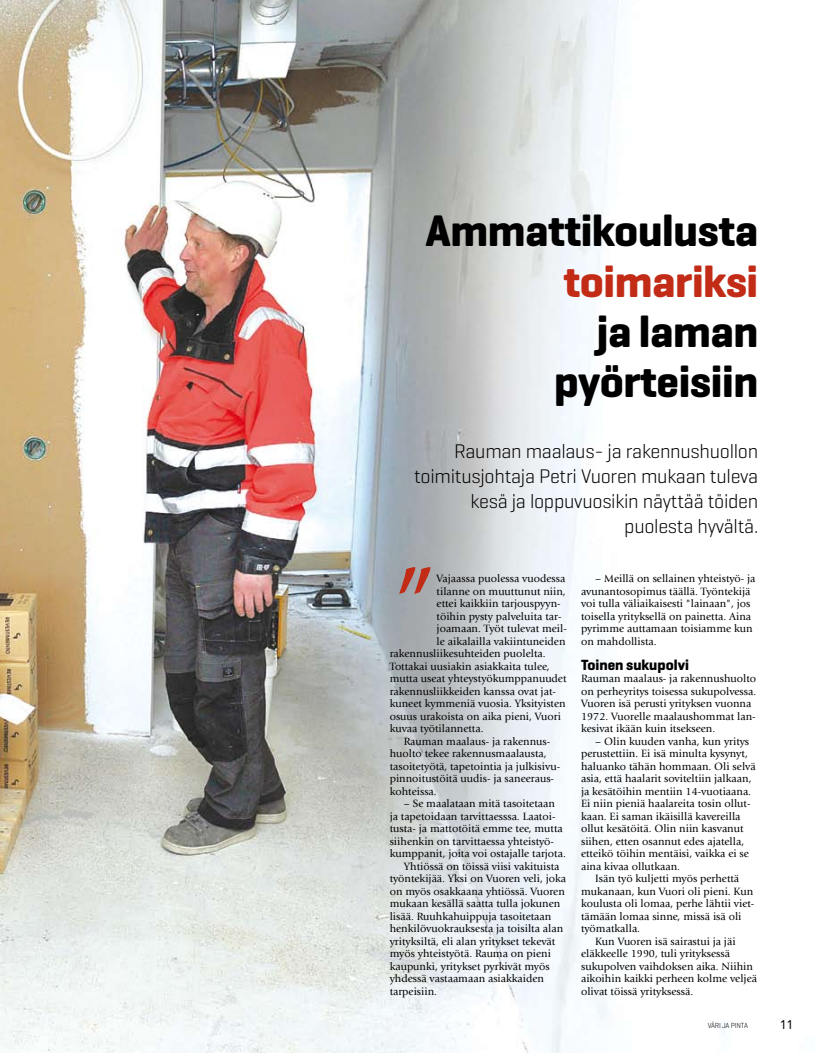
<style>
.page{position:relative;width:815px;height:1053px;background:#fff}
.page>*{position:absolute;margin:0;border:0;box-sizing:border-box;transform-origin:0 0}
.t1{font:105.75px "Giovanni Std";color:#c22c17}
.t2{font:700 45px/50px "Geogrotesque";letter-spacing:-.01em;color:#000;text-align:right}
.t3{font:300 20px/25px "Geogrotesque";letter-spacing:-.015em;color:#000;text-align:right}
.t4{font:700 15px "Geogrotesque";color:#000}
.t5{font:12.5px "Avenir LT Std";color:#000}
.t6{font:11px/12.5px "Giovanni Std";color:#000}
.t7{font:300 7.5px "Geogrotesque";letter-spacing:-.025em;color:#000}
.s1{color:#c22c17}
</style>
<div class="page">
<img style="left:0;top:0;width:725px;height:1052px">
<p class="t2" style="left:425px;top:206px;width:334px">Ammattikoulusta <span class="s1">toimariksi<br></span>ja laman pyörteisiin</p>
<p class="t3" style="left:414px;top:438px;width:346px">Rauman maalaus- ja rakennushuollon toimitusjohtaja Petri Vuoren mukaan tuleva kesä ja loppuvuosikin näyttää töiden puolesta hyvältä.</p>
<p class="t1" style="left:390px;top:550px;width:48px">”</p>
<p class="t6" style="left:437px;top:572px;width:130px">Vajaassa puolessa vuodessa</p>
<p class="t6" style="left:437px;top:585px;width:131px">tilanne on muuttunut niin,</p>
<p class="t6" style="left:437px;top:597px;width:126px">ettei kaikkiin tarjouspyyn-</p>
<p class="t6" style="left:437px;top:610px;width:126px">töihin pysty palveluita tar-</p>
<p class="t6" style="left:437px;top:622px;width:132px">joamaan. Työt tulevat meil-</p>
<p class="t6" style="left:437px;top:635px;width:130px">le aikalailla vakiintuneiden</p>
<p class="t6" style="left:390px;top:647px;width:158px">rakennusliikesuhteiden puolelta.</p>
<p class="t6" style="left:390px;top:660px;width:162px">Tottakai uusiakin asiakkaita tulee,</p>
<p class="t6" style="left:390px;top:672px;width:178px">mutta useat yhteystyökumppanuudet</p>
<p class="t6" style="left:390px;top:685px;width:168px">rakennusliikkeiden kanssa ovat jat-</p>
<p class="t6" style="left:390px;top:697px;width:177px">kuneet kymmeniä vuosia. Yksityisten</p>
<p class="t6" style="left:390px;top:710px;width:173px">osuus urakoista on aika pieni, Vuori</p>
<p class="t6" style="left:390px;top:722px;width:95px">kuvaa työtilannetta.</p>
<p class="t6" style="left:404px;top:735px;width:148px">Rauman maalaus- ja rakennus-</p>
<p class="t6" style="left:390px;top:747px;width:159px">huolto tekee rakennusmaalausta,</p>
<p class="t6" style="left:390px;top:760px;width:172px">tasoitetyötä, tapetointia ja julkisivu-</p>
<p class="t6" style="left:390px;top:772px;width:166px">pinnoitustöitä uudis- ja saneeraus-</p>
<p class="t6" style="left:390px;top:785px;width:49px">kohteissa.</p>
<p class="t6" style="left:404px;top:797px;width:153px">– Se maalataan mitä tasoitetaan</p>
<p class="t6" style="left:390px;top:810px;width:167px">ja tapetoidaan tarvittaesssa. Laatoi-</p>
<p class="t6" style="left:390px;top:822px;width:175px">tusta- ja mattotöitä emme tee, mutta</p>
<p class="t6" style="left:390px;top:835px;width:166px">siihenkin on tarvittaessa yhteistyö-</p>
<p class="t6" style="left:390px;top:847px;width:178px">kumppanit, joita voi ostajalle tarjota.</p>
<p class="t6" style="left:404px;top:860px;width:157px">Yhtiössä on töissä viisi vakituista</p>
<p class="t6" style="left:390px;top:872px;width:178px">työntekijää. Yksi on Vuoren veli, joka</p>
<p class="t6" style="left:390px;top:885px;width:177px">on myös osakkaana yhtiössä. Vuoren</p>
<p class="t6" style="left:390px;top:897px;width:172px">mukaan kesällä saatta tulla jokunen</p>
<p class="t6" style="left:390px;top:910px;width:163px">lisää. Ruuhkahuippuja tasoitetaan</p>
<p class="t6" style="left:390px;top:922px;width:175px">henkilövuokrauksesta ja toisilta alan</p>
<p class="t6" style="left:390px;top:935px;width:167px">yrityksiltä, eli alan yritykset tekevät</p>
<p class="t6" style="left:390px;top:947px;width:163px">myös yhteistyötä. Rauma on pieni</p>
<p class="t6" style="left:390px;top:960px;width:161px">kaupunki, yritykset pyrkivät myös</p>
<p class="t6" style="left:390px;top:972px;width:156px">yhdessä vastaamaan asiakkaiden</p>
<p class="t6" style="left:390px;top:985px;width:49px">tarpeisiin.</p>
<p class="t6" style="left:581px;top:572px;width:176px;text-indent:14px">– Meillä on sellainen yhteistyö- ja avunantosopimus täällä. Työntekijä voi tulla väliaikaisesti "lainaan", jos toisella yrityksellä on painetta. Aina pyrimme auttamaan toisiamme kun on mahdollista.</p>
<p class="t4" style="left:581px;top:655px;width:109px">Toinen sukupolvi</p>
<p class="t6" style="left:581px;top:672px;width:177px">Rauman maalaus- ja rakennushuolto on perheyritys toisessa sukupolvessa.<br>Vuoren isä perusti yrityksen vuonna 1972. Vuorelle maalaushommat lan&shy;kesivat ikään kuin itsekseen.</p>
<p class="t6" style="left:595px;top:735px;width:155px">– Olin kuuden vanha, kun yritys</p>
<p class="t6" style="left:581px;top:747px;width:168px">perustettiin. Ei isä minulta kysynyt,</p>
<p class="t6" style="left:581px;top:760px;width:176px">haluanko tähän hommaan. Oli selvä</p>
<p class="t6" style="left:581px;top:772px;width:172px">asia, että haalarit soviteltiin jalkaan,</p>
<p class="t6" style="left:581px;top:785px;width:172px">ja kesätöihin mentiin 14-vuotiaana.</p>
<p class="t6" style="left:581px;top:797px;width:171px">Ei niin pieniä haalareita tosin ollut-</p>
<p class="t6" style="left:581px;top:810px;width:161px">kaan. Ei saman ikäisillä kavereilla</p>
<p class="t6" style="left:581px;top:822px;width:164px">ollut kesätöitä. Olin niin kasvanut</p>
<p class="t6" style="left:581px;top:835px;width:165px">siihen, etten osannut edes ajatella,</p>
<p class="t6" style="left:581px;top:847px;width:169px">etteikö töihin mentäisi, vaikka ei se</p>
<p class="t6" style="left:581px;top:860px;width:100px">aina kivaa ollutkaan.</p>
<p class="t6" style="left:595px;top:872px;width:146px">Isän työ kuljetti myös perhettä</p>
<p class="t6" style="left:581px;top:885px;width:174px">mukanaan, kun Vuori oli pieni. Kun</p>
<p class="t6" style="left:581px;top:897px;width:175px">koulusta oli lomaa, perhe lähtii viet-</p>
<p class="t6" style="left:581px;top:910px;width:162px">tämään lomaa sinne, missä isä oli</p>
<p class="t6" style="left:581px;top:922px;width:61px">työmatkalla.</p>
<p class="t6" style="left:595px;top:935px;width:142px">Kun Vuoren isä sairastui ja jäi</p>
<p class="t6" style="left:581px;top:947px;width:150px">eläkkeelle 1990, tuli yrityksessä</p>
<p class="t6" style="left:581px;top:960px;width:173px">sukupolven vaihdoksen aika. Niihin</p>
<p class="t6" style="left:581px;top:972px;width:178px">aikoihin kaikki perheen kolme veljeä</p>
<p class="t6" style="left:581px;top:985px;width:114px">olivat töissä yrityksessä.</p>
<p class="t7" style="left:708px;top:1020px;width:42px">VÄRI JA PINTA</p>
<p class="t5" style="left:780px;top:1017px;width:15px">11</p>
</div>
